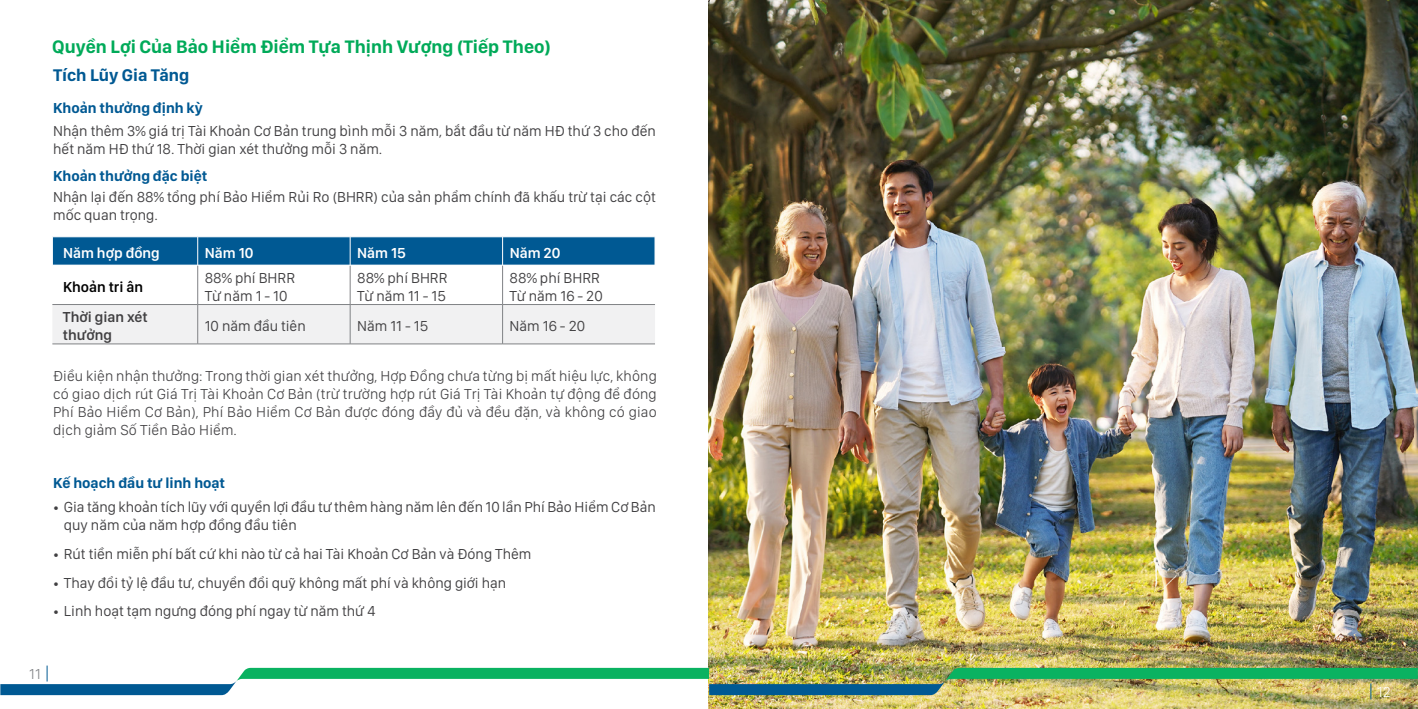
<style>
.page{position:relative;width:1418px;height:709px;background:#fff}
.page>*{position:absolute;margin:0;border:0;box-sizing:border-box;transform-origin:0 0}
.t1{font:700 18.75px "San Francisco Display";color:#00aa59}
.t2{font:700 17.5px "San Francisco Display";color:#005993}
.t3{font:15px/18px "San Francisco Display";color:#414042}
.t4{font:300 15px/18px "San Francisco Display";letter-spacing:.01em;color:#414042;text-align:justify}
.t5{font:700 15px "San Francisco Display";color:#005993}
.t6{font:600 15px "San Francisco Display";color:#fff}
.t7{font:600 15px/18px "San Francisco Display";color:#414042}
.t8{font:600 15px "San Francisco Display";color:#000}
.t9{font:300 15px "San Francisco Display";color:#fff}
.t10{font:300 15px "San Francisco Display";color:#808285}
.s1{font-size:13.12px}
</style>
<div class="page">
<img style="left:0;top:0;width:1417px;height:709px">
<p class="t1" style="left:52px;top:35px;width:500px">Quyền Lợi Của Bảo Hiểm Điểm Tựa Thịnh Vượng (Tiếp Theo)</p>
<p class="t2" style="left:53px;top:64px;width:138px">Tích Lũy Gia Tăng</p>
<p class="t3" style="left:53px;top:121px;width:604px">Nhận thêm 3% giá trị Tài Khoản Cơ Bản trung bình mỗi 3 năm, bắt đầu từ năm HĐ thứ 3 cho đến hết năm HĐ thứ 18. Thời gian xét thưởng mỗi 3 năm.</p>
<p class="t3" style="left:53px;top:187px;width:604px">Nhận lại đến 88% tổng phí Bảo Hiểm Rủi Ro (BHRR) của sản phẩm chính đã khấu trừ tại các cột mốc quan trọng.</p>
<p class="t5" style="left:53px;top:98px;width:151px">Khoản thưởng định kỳ</p>
<p class="t5" style="left:53px;top:166px;width:156px">Khoản thưởng đặc biệt</p>
<p class="t6" style="left:63px;top:243px;width:98px">Năm hợp đồng</p>
<p class="t6" style="left:205px;top:243px;width:50px">Năm 10</p>
<p class="t6" style="left:357px;top:243px;width:50px">Năm 15</p>
<p class="t6" style="left:509px;top:243px;width:52px">Năm 20</p>
<p class="t8" style="left:63px;top:277px;width:82px">Khoản tri ân</p>
<p class="t3" style="left:205px;top:268px;width:92px">88% phí BHRR<br>Từ năm 1 - 10</p>
<p class="t3" style="left:357px;top:268px;width:92px">88% phí BHRR<br>Từ năm 11 - 15</p>
<p class="t3" style="left:509px;top:268px;width:95px">88% phí BHRR<br>Từ năm 16 - 20</p>
<p class="t7" style="left:63px;top:308px;width:86px">Thời gian xét thưởng</p>
<p class="t3" style="left:205px;top:317px;width:102px">10 năm đầu tiên</p>
<p class="t3" style="left:357px;top:317px;width:73px">Năm 11 - 15</p>
<p class="t3" style="left:509px;top:317px;width:77px">Năm 16 - 20</p>
<p class="t4" style="left:53px;top:366px;width:605px">Điều kiện nhận thưởng: Trong thời gian xét thưởng, Hợp Đồng chưa từng bị mất hiệu lực, không có giao dịch rút Giá Trị Tài Khoản Cơ Bản (trừ trường hợp rút Giá Trị Tài Khoản tự động để đóng Phí Bảo Hiểm Cơ Bản), Phí Bảo Hiểm Cơ Bản được đóng đầy đủ và đều đặn, và không có giao dịch giảm Số Tiền Bảo Hiểm.</p>
<p class="t5" style="left:53px;top:474px;width:173px">Kế hoạch đầu tư linh hoạt</p>
<p class="t3" style="left:64px;top:498px;width:593px;text-indent:-11px"><span class="s1">•</span> Gia tăng khoản tích lũy với quyền lợi đầu tư thêm hàng năm lên đến 10 lần Phí Bảo Hiểm Cơ Bản quy năm của năm hợp đồng đầu tiên</p>
<p class="t3" style="left:53px;top:544px;width:480px"><span class="s1">•</span> Rút tiền miễn phí bất cứ khi nào từ cả hai Tài Khoản Cơ Bản và Đóng Thêm</p>
<p class="t3" style="left:53px;top:573px;width:454px"><span class="s1">•</span> Thay đổi tỷ lệ đầu tư, chuyển đổi quỹ không mất phí và không giới hạn</p>
<p class="t3" style="left:53px;top:601px;width:324px"><span class="s1">•</span> Linh hoạt tạm ngưng đóng phí ngay từ năm thứ 4</p>
<p class="t10" style="left:29px;top:664px;width:13px">11</p>
<p class="t9" style="left:1377px;top:682px;width:15px">12</p>
</div>
